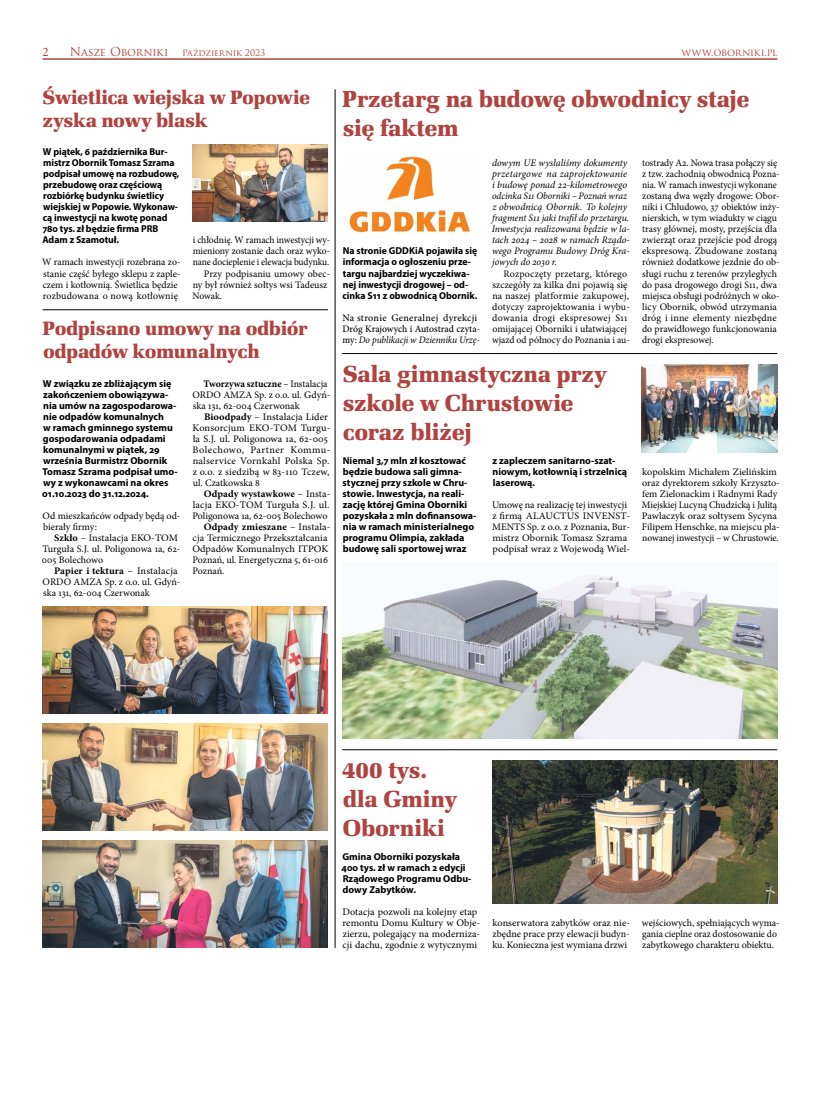
<style>
.page{position:relative;width:820px;height:1106px;background:#fff}
.page>*{position:absolute;margin:0;border:0;box-sizing:border-box;transform-origin:0 0}
.Minion_3_łamy_-_dzie{font:900 24px/29px "Latino URW";color:#b0433f}
.Minion_2_łamy_-_dzie{font:900 20px/23px "Latino URW";letter-spacing:-.015em;color:#b0433f}
.t1{font:13px "Minion Pro";color:#b0433f}
.Podstawowy_-_4_mm_wc{font:10px/11px "Minion Pro";letter-spacing:.005em;color:#000}
.Podstawowy_-_1_akapi{font:10px/11px "Minion Pro";color:#000}
.Lead_3_łamy{font:700 10px/11px "Myriad Pro";color:#000}
.Lead_2_łamy{font:700 10px/11px "Myriad Pro";color:#000}
.Podstawowy_-_1_akapi-2{font:italic 10px/11px "Minion Pro";color:#000}
.Podstawowy_-_1_akapi-3{font:10px/11px "Minion Pro";color:#000;text-align:justify;scale:.96 1}
.Podstawowy_-_1_akapi-4{font:500 10px/11px "Minion Pro";letter-spacing:.01em;color:#000}
.t2{font:10px "Trajan Pro";letter-spacing:-.02em;color:#b0433f}
.t3{font:9px "Trajan Pro";letter-spacing:-.015em;color:#b0433f}
.s1{font-size:12px}
.s2{font-size:11px}
.s3{font-weight:700}
.s4{font-weight:400;font-style:italic}
</style>
<div class="page">
<hr style="left:43px;top:59px;width:734px;height:1px;background:#b0433f">
<img style="left:349px;top:156px;width:121px;height:76px">
<hr style="left:342px;top:353px;width:435px;height:1px;background:#000">
<hr style="left:342px;top:749px;width:435px;height:1px;background:#000">
<img style="left:492px;top:760px;width:285px;height:143px">
<hr style="left:335px;top:89px;width:1px;height:858px;background:#000">
<hr style="left:43px;top:309px;width:285px;height:1px;background:#000">
<img style="left:43px;top:606px;width:285px;height:108px">
<img style="left:43px;top:723px;width:285px;height:108px">
<img style="left:43px;top:840px;width:285px;height:107px">
<img style="left:192px;top:144px;width:136px;height:77px">
<img style="left:641px;top:364px;width:136px;height:88px">
<img style="left:342px;top:575px;width:435px;height:163px">
<h3 class="t1" style="left:43px;top:43px;width:8px">2</h3>
<p class="t3" style="left:70px;top:47px;width:197px"><span class="s1">N</span><span class="s2">asze</span> <span class="s1">O</span><span class="s2">borniki</span> Październik 2023</p>
<p class="t2" style="left:681px;top:46px;width:97px">www.oborniki.pl</p>
<p class="Minion_2_łamy_-_dzie" style="left:43px;top:85px;width:269px">Świetlica wiejska w Popowie zyska nowy blask</p>
<p class="Lead_2_łamy" style="left:42px;top:146px;width:138px">W piątek, 6 października Bur&shy;mistrz Obornik Tomasz Szrama podpisał umowę na rozbudowę, przebudowę oraz częściową rozbiórkę budynku świetlicy wiejskiej w Popowie. Wykonaw&shy;cą inwestycji na kwotę ponad<br>780 tys. zł będzie firma PRB<br>Adam z Szamotuł.</p>
<p class="Podstawowy_-_1_akapi" style="left:42px;top:257px;width:140px">W ramach inwestycji rozebrana zo&shy;stanie część byłego sklepu z zaple&shy;czem i kotłownią. Świetlica będzie rozbudowana o nową kotłownię</p>
<p class="Podstawowy_-_1_akapi-3" style="left:193px;top:235px;width:145px">i chłodnię. W ramach inwestycji wy&shy;mieniony zostanie dach oraz wyko&shy;nane docieplenie i elewacja budynku.</p>
<p class="Podstawowy_-_4_mm_wc" style="left:192px;top:268px;width:139px;text-indent:11px">Przy podpisaniu umowy obec&shy;ny był również sołtys wsi Tadeusz<br>Nowak.</p>
<p class="Minion_2_łamy_-_dzie" style="left:42px;top:317px;width:266px">Podpisano umowy na odbiór odpadów komunalnych</p>
<p class="Lead_2_łamy" style="left:42px;top:377px;width:137px">W związku ze zbliżającym się zakończeniem obowiązywa&shy;nia umów na zagospodarowa&shy;nie odpadów komunalnych<br>w ramach gminnego systemu gospodarowania odpadami komunalnymi w piątek, 29 września Burmistrz Obornik<br>Tomasz Szrama podpisał umo&shy;wy z wykonawcami na okres<br>01.10.2023 do 31.12.2024.</p>
<p class="Podstawowy_-_1_akapi" style="left:43px;top:510px;width:139px">Od mieszkańców odpady będą od&shy;bierały firmy:</p>
<p class="Podstawowy_-_4_mm_wc" style="left:42px;top:532px;width:140px;text-indent:12px"><span class="s3">Szkło</span> – Instalacja EKO-TOM<br>Turguła S.J. ul. Poligonowa 1a, 62-<br>005 Bolechowo</p>
<p class="Podstawowy_-_4_mm_wc" style="left:43px;top:565px;width:139px;text-indent:12px"><span class="s3">Papier i tektura</span> – Instalacja<br>ORDO AMZA Sp. z o.o. ul. Gdyń&shy;ska 131, 62-004 Czerwonak</p>
<p class="Podstawowy_-_4_mm_wc" style="left:192px;top:378px;width:139px;text-indent:11px"><span class="s3">Tworzywa sztuczne</span> – Instalacja<br>ORDO AMZA Sp. z o.o. ul. Gdyń&shy;ska 131, 62-004 Czerwonak</p>
<p class="Podstawowy_-_4_mm_wc" style="left:192px;top:411px;width:139px;text-indent:12px"><span class="s3">Bioodpady</span> – Instalacja Lider<br>Konsorcjum EKO-TOM Turgu&shy;ła S.J. ul. Poligonowa 1a, 62-005<br>Bolechowo, Partner Kommu&shy;nalservice Vornkahl Polska Sp. z o.o. z siedzibą w 83-110 Tczew, ul. Czatkowska 8</p>
<p class="Podstawowy_-_4_mm_wc" style="left:192px;top:488px;width:139px;text-align:justify;text-indent:11px"><span class="s3">Odpady wystawkowe</span> – Insta&shy;lacja EKO-TOM Turguła S.J. ul.<br>Poligonowa 1a, 62-005 Bolechowo</p>
<p class="Podstawowy_-_4_mm_wc" style="left:192px;top:521px;width:139px;text-indent:11px"><span class="s3">Odpady zmieszane</span> – Instala&shy;cja Termicznego Przekształcania<br>Odpadów Komunalnych ITPOK<br>Poznań, ul. Energetyczna 5, 61-016<br>Poznań.</p>
<p class="Minion_3_łamy_-_dzie" style="left:342px;top:84px;width:408px">Przetarg na budowę obwodnicy staje się faktem</p>
<p class="Lead_3_łamy" style="left:342px;top:245px;width:136px">Na stronie GDDKiA pojawiła się informacja o ogłoszeniu prze&shy;targu najbardziej wyczekiwa&shy;nej inwestycji drogowej – od&shy;cinka S11 z obwodnicą Obornik.</p>
<p class="Podstawowy_-_1_akapi-4" style="left:342px;top:312px;width:139px">Na stronie Generalnej dyrekcji<br>Dróg Krajowych i Autostrad czyta&shy;my: <span class="s4">Do publikacji w Dzienniku Urzę-</span></p>
<p class="Podstawowy_-_1_akapi-2" style="left:491px;top:158px;width:139px">dowym UE wysłaliśmy dokumenty przetargowe na zaprojektowanie i budowę ponad 22-kilometrowego odcinka S11 Oborniki – Poznań wraz z obwodnicą Obornik. To kolejny fragment S11 jaki trafił do przetargu.<br>Inwestycja realizowana będzie w la&shy;tach 2024 – 2028 w ramach Rządo&shy;wego Programu Budowy Dróg Kra&shy;jowych do 2030 r.</p>
<p class="Podstawowy_-_4_mm_wc" style="left:492px;top:268px;width:139px;text-indent:11px">Rozpoczęty przetarg, którego szczegóły za kilka dni pojawią się na naszej platformie zakupowej, dotyczy zaprojektowania i wybu&shy;dowania drogi ekspresowej S11 omijającej Oborniki i ułatwiającej wjazd od północy do Poznania i au-</p>
<p class="Minion_3_łamy_-_dzie" style="left:342px;top:359px;width:265px">Sala gimnastyczna przy szkole w Chrustowie coraz bliżej</p>
<p class="Lead_3_łamy" style="left:342px;top:454px;width:135px">Niemal 3,7 mln zł kosztować będzie budowa sali gimna&shy;stycznej przy szkole w Chru&shy;stowie. Inwestycja, na reali&shy;zację której Gmina Oborniki pozyskała 2 mln dofinansowa&shy;nia w ramach ministerialnego programu Olimpia, zakłada budowę sali sportowej wraz</p>
<p class="Lead_3_łamy" style="left:492px;top:454px;width:136px">z zapleczem sanitarno-szat&shy;niowym, kotłownią i strzelnicą laserową.</p>
<p class="Podstawowy_-_1_akapi" style="left:492px;top:499px;width:139px">Umowę na realizację tej inwestycji z firmą ALAUCTUS INVENST-<br>MENTS Sp. z o.o. z Poznania, Bur&shy;mistrz Obornik Tomasz Szrama podpisał wraz z Wojewodą Wiel-</p>
<p class="Podstawowy_-_4_mm_wc" style="left:641px;top:158px;width:139px">tostrady A2. Nowa trasa połączy się z tzw. zachodnią obwodnicą Pozna&shy;nia. W ramach inwestycji wykonane zostaną dwa węzły drogowe: Obor&shy;niki i Chludowo, 37 obiektów inży&shy;nierskich, w tym wiadukty w ciągu trasy głównej, mosty, przejścia dla zwierząt oraz przejście pod drogą ekspresową. Zbudowane zostaną również dodatkowe jezdnie do ob&shy;sługi ruchu z terenów przyległych do pasa drogowego drogi S11, dwa miejsca obsługi podróżnych w oko&shy;licy Obornik, obwód utrzymania dróg i inne elementy niezbędne do prawidłowego funkcjonowania drogi ekspresowej.</p>
<p class="Podstawowy_-_1_akapi" style="left:641px;top:466px;width:139px">kopolskim Michałem Zielińskim oraz dyrektorem szkoły Krzyszto&shy;fem Zielonackim i Radnymi Rady Miejskiej Lucyną Chudzicką i Julitą Pawlaczyk oraz sołtysem Sycyna Filipem Henschke, na miejscu pla&shy;nowanej inwestycji – w Chrustowie.</p>
<p class="Minion_3_łamy_-_dzie" style="left:342px;top:755px;width:116px">400 tys. dla Gminy<br>Oborniki</p>
<p class="Lead_3_łamy" style="left:341px;top:850px;width:131px">Gmina Oborniki pozyskała<br>400 tys. zł w ramach 2 edycji<br>Rządowego Programu Odbu&shy;dowy Zabytków.</p>
<p class="Podstawowy_-_1_akapi" style="left:342px;top:906px;width:139px">Dotacja pozwoli na kolejny etap remontu Domu Kultury w Obje&shy;zierzu, polegający na moderniza&shy;cji dachu, zgodnie z wytycznymi</p>
<p class="Podstawowy_-_1_akapi" style="left:492px;top:917px;width:139px;text-align:justify">konserwatora zabytków oraz nie&shy;zbędne prace przy elewacji budyn&shy;ku. Konieczna jest wymiana drzwi</p>
<p class="Podstawowy_-_1_akapi" style="left:641px;top:917px;width:139px">wejściowych, spełniających wyma&shy;gania cieplne oraz dostosowanie do zabytkowego charakteru obiektu.</p>
</div>
